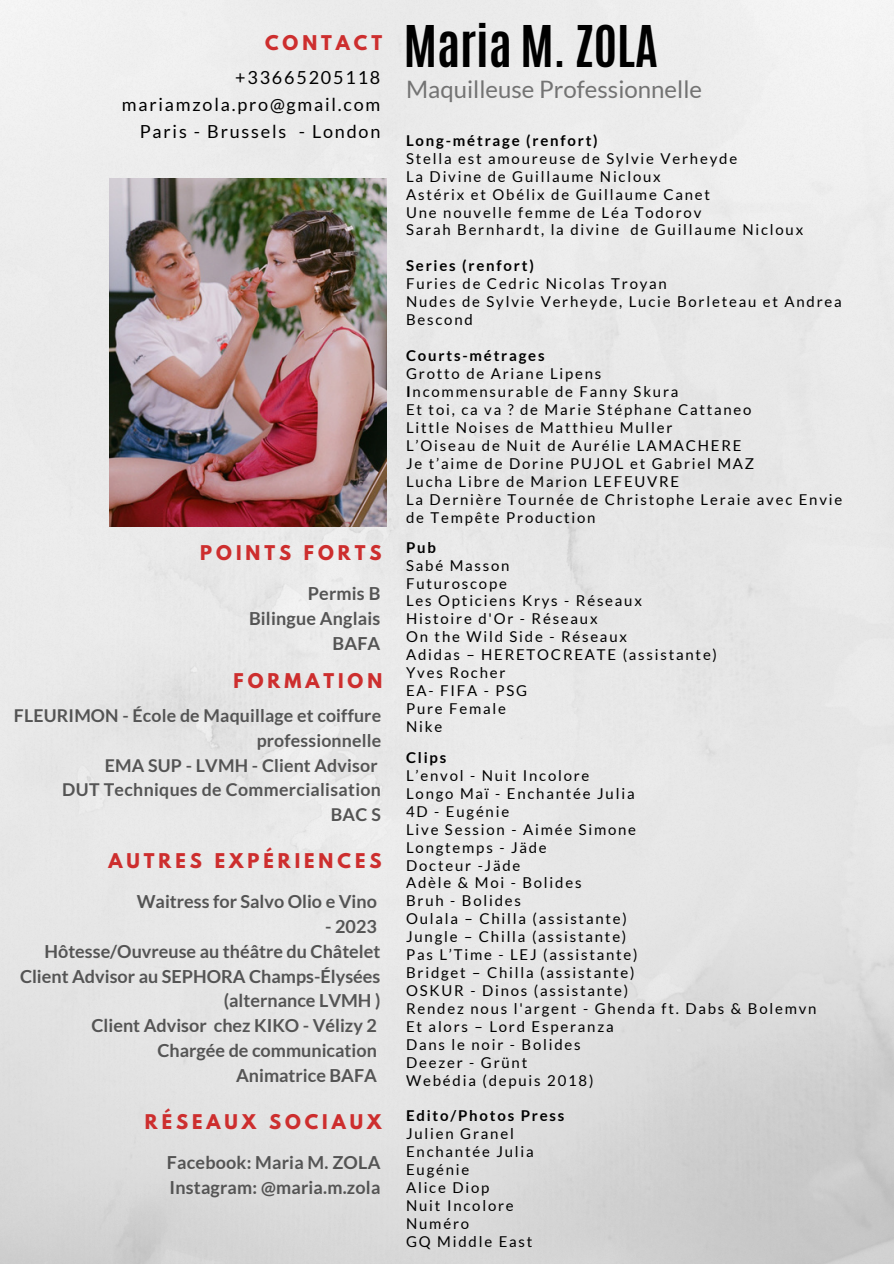
<style>
.page{position:relative;width:894px;height:1264px;background:#fff}
.page>*{position:absolute;margin:0;border:0;box-sizing:border-box;transform-origin:0 0}
.t1{font:700 48px "Antonio";color:#000}
.t2{font:24px "Lato";color:#737373}
.t3{font:700 18px/24.8px "Lato";color:#545454;text-align:right}
.t4{font:700 18px "League Spartan";letter-spacing:.22em;color:#cd2e2e}
.t5{font:18px/27px "Lato";letter-spacing:.1em;color:#000;text-align:right}
.t6{font:700 17.7px/24.8px "Lato";letter-spacing:.01em;color:#545454;text-align:right}
.t7{font:15px/18px "Lato";letter-spacing:.12em;color:#000}
.t8{font:700 15px "Lato";letter-spacing:.12em;color:#000}
.s1{font-weight:700}
</style>
<div class="page">
<img style="left:0;top:0;width:893px;height:1263px">
<img style="left:109px;top:179px;width:277px;height:347px">
<h3 class="t4" style="left:265px;top:34px;width:119px">CONTACT</h3>
<h4 class="t5" style="left:122px;top:64px;width:260px">+33665205118 mariamzola.pro@gmail.com<br>Paris - Brussels - London</h4>
<h2 class="t4" style="left:200px;top:543px;width:183px">POINTS FORTS</h2>
<h1 class="t3" style="left:249px;top:581px;width:133px">Permis B<br>Bilingue Anglais<br>BAFA</h1>
<h4 class="t4" style="left:233px;top:672px;width:150px">FORMATION</h4>
<h3 class="t6" style="left:14px;top:703px;width:368px">FLEURIMON - École de Maquillage et coiffure professionnelle<br>EMA SUP - LVMH - Client Advisor<br>DUT Techniques de Commercialisation<br>BAC S</h3>
<h4 class="t4" style="left:108px;top:851px;width:274px">AUTRES EXPÉRIENCES</h4>
<h3 class="t3" style="left:137px;top:889px;width:241px">Waitress for Salvo Olio e Vino</h3>
<h3 class="t3" style="left:20px;top:913px;width:362px">- 2023<br>Hôtesse/Ouvreuse au théâtre du Châtelet<br>Client Advisor au SEPHORA Champs-Élysées (alternance LVMH )<br>Client Advisor chez KIKO - Vélizy 2<br>Chargée de communication<br>Animatrice BAFA</h3>
<p class="t4" style="left:145px;top:1112px;width:238px">RÉSEAUX SOCIAUX</p>
<h5 class="t3" style="left:167px;top:1149px;width:215px;text-align:left">Facebook: Maria M. ZOLA<br>Instagram: @maria.m.zola</h5>
<h3 class="t1" style="left:404px;top:12px;width:255px">Maria M. ZOLA</h3>
<h4 class="t2" style="left:406px;top:74px;width:297px">Maquilleuse Professionnelle</h4>
<p class="t8" style="left:406px;top:131px;width:193px">Long-métrage (renfort)</p>
<p class="t7" style="left:406px;top:149px;width:332px">Stella est amoureuse de Sylvie Verheyde</p>
<p class="t7" style="left:406px;top:167px;width:256px">La Divine de Guillaume Nicloux</p>
<p class="t7" style="left:406px;top:185px;width:305px">Astérix et Obélix de Guillaume Canet</p>
<p class="t7" style="left:406px;top:203px;width:296px">Une nouvelle femme de Léa Todorov</p>
<p class="t7" style="left:406px;top:221px;width:398px">Sarah Bernhardt, la divine de Guillaume Nicloux</p>
<p class="t8" style="left:406px;top:256px;width:129px">Series (renfort)</p>
<p class="t7" style="left:406px;top:274px;width:262px">Furies de Cedric Nicolas Troyan</p>
<p class="t7" style="left:406px;top:292px;width:437px">Nudes de Sylvie Verheyde, Lucie Borleteau et Andrea<br>Bescond</p>
<p class="t8" style="left:406px;top:346px;width:140px">Courts-métrages</p>
<p class="t7" style="left:406px;top:364px;width:197px">Grotto de Ariane Lipens</p>
<p class="t7" style="left:406px;top:382px;width:274px"><span class="s1">I</span>ncommensurable de Fanny Skura</p>
<p class="t7" style="left:406px;top:400px;width:347px">Et toi, ca va ? de Marie Stéphane Cattaneo</p>
<p class="t7" style="left:406px;top:418px;width:268px">Little Noises de Matthieu Muller</p>
<p class="t7" style="left:406px;top:436px;width:337px">L’Oiseau de Nuit de Aurélie LAMACHERE</p>
<p class="t7" style="left:406px;top:454px;width:349px">Je t’aime de Dorine PUJOL et Gabriel MAZ</p>
<p class="t7" style="left:406px;top:472px;width:274px">Lucha Libre de Marion LEFEUVRE</p>
<p class="t7" style="left:406px;top:490px;width:437px">La Dernière Tournée de Christophe Leraie avec Envie de Tempête Production</p>
<p class="t8" style="left:406px;top:538px;width:31px">Pub</p>
<p class="t7" style="left:406px;top:556px;width:105px">Sabé Masson</p>
<p class="t7" style="left:406px;top:573px;width:102px">Futuroscope</p>
<p class="t7" style="left:406px;top:591px;width:237px">Les Opticiens Krys - Réseaux</p>
<p class="t7" style="left:406px;top:609px;width:193px">Histoire d'Or - Réseaux</p>
<p class="t7" style="left:406px;top:627px;width:222px">On the Wild Side - Réseaux</p>
<p class="t7" style="left:406px;top:645px;width:312px">Adidas – HERETOCREATE (assistante)</p>
<p class="t7" style="left:406px;top:663px;width:101px">Yves Rocher</p>
<p class="t7" style="left:406px;top:681px;width:122px">EA- FIFA - PSG</p>
<p class="t7" style="left:406px;top:699px;width:101px">Pure Female</p>
<p class="t7" style="left:406px;top:717px;width:38px">Nike</p>
<p class="t8" style="left:406px;top:748px;width:42px">Clips</p>
<p class="t7" style="left:406px;top:766px;width:185px">L’envol - Nuit Incolore</p>
<p class="t7" style="left:406px;top:784px;width:230px">Longo Maï - Enchantée Julia</p>
<p class="t7" style="left:406px;top:801px;width:105px">4D - Eugénie</p>
<p class="t7" style="left:406px;top:819px;width:231px">Live Session - Aimée Simone</p>
<p class="t7" style="left:406px;top:837px;width:142px">Longtemps - Jäde</p>
<p class="t7" style="left:406px;top:855px;width:116px">Docteur -Jäde</p>
<p class="t7" style="left:406px;top:873px;width:177px">Adèle &amp; Moi - Bolides</p>
<p class="t7" style="left:406px;top:891px;width:116px">Bruh - Bolides</p>
<p class="t7" style="left:406px;top:909px;width:222px">Oulala – Chilla (assistante)</p>
<p class="t7" style="left:406px;top:927px;width:222px">Jungle – Chilla (assistante)</p>
<p class="t7" style="left:406px;top:945px;width:233px">Pas L’Time - LEJ (assistante)</p>
<p class="t7" style="left:406px;top:963px;width:230px">Bridget – Chilla (assistante)</p>
<p class="t7" style="left:406px;top:981px;width:224px">OSKUR - Dinos (assistante)</p>
<p class="t7" style="left:406px;top:999px;width:412px">Rendez nous l'argent - Ghenda ft. Dabs &amp; Bolemvn</p>
<p class="t7" style="left:406px;top:1017px;width:209px">Et alors – Lord Esperanza</p>
<p class="t7" style="left:406px;top:1035px;width:176px">Dans le noir - Bolides</p>
<p class="t7" style="left:406px;top:1053px;width:123px">Deezer - Grünt</p>
<p class="t7" style="left:406px;top:1070px;width:189px">Webédia (depuis 2018)</p>
<p class="t8" style="left:406px;top:1106px;width:160px">Edito/Photos Press</p>
<p class="t7" style="left:406px;top:1124px;width:109px">Julien Granel</p>
<p class="t7" style="left:406px;top:1142px;width:129px">Enchantée Julia</p>
<p class="t7" style="left:406px;top:1159px;width:65px">Eugénie</p>
<p class="t7" style="left:406px;top:1177px;width:85px">Alice Diop</p>
<p class="t7" style="left:406px;top:1195px;width:109px">Nuit Incolore</p>
<p class="t7" style="left:406px;top:1213px;width:64px">Numéro</p>
<p class="t7" style="left:406px;top:1231px;width:128px">GQ Middle East</p>
</div>
